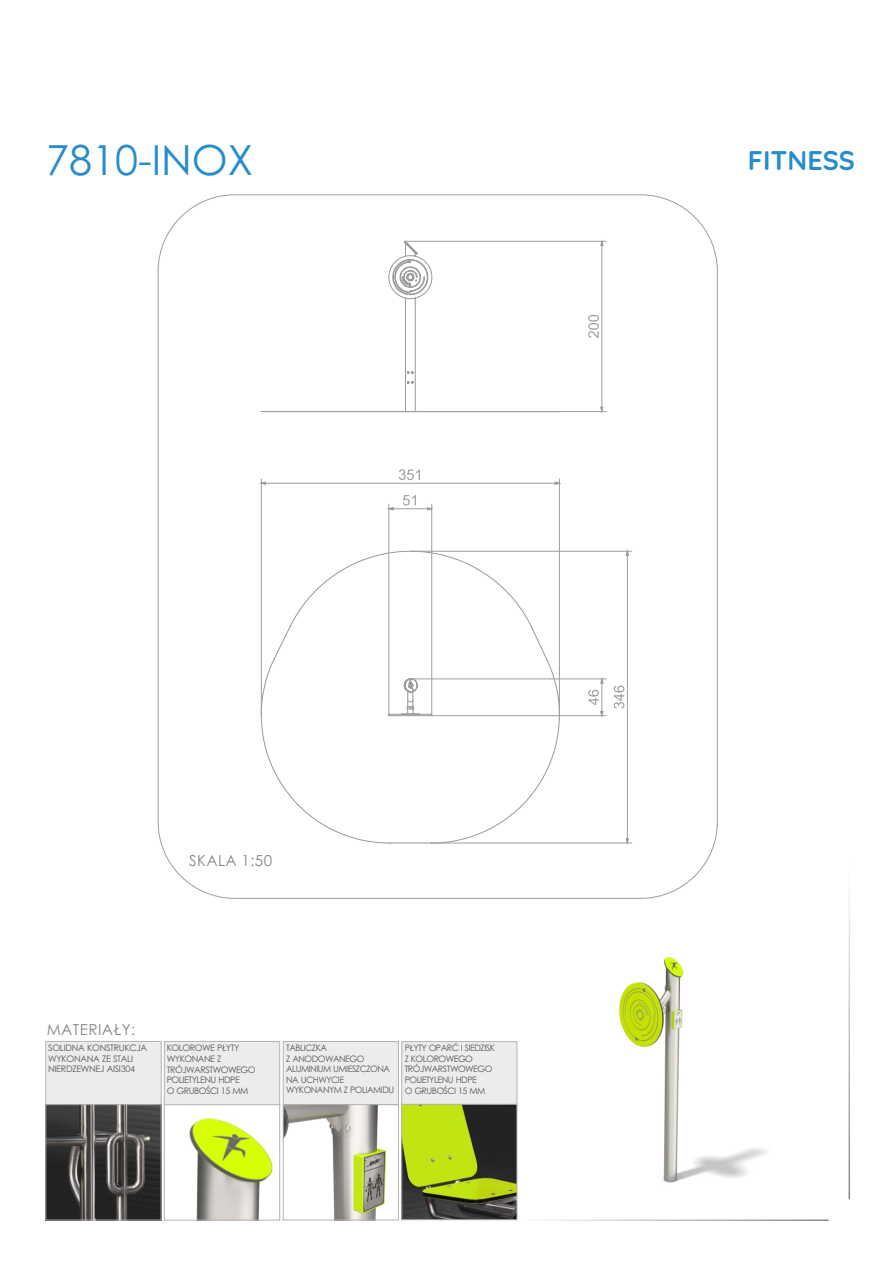
<style>
.page{position:relative;width:893px;height:1263px;background:#fff}
.page>*{position:absolute;margin:0;border:0;box-sizing:border-box;transform-origin:0 0}
.t1{font:41.4px "Century Gothic";color:#278ccc}
.t2{font:700 27px "Quicksand";color:#278ccc}
.t3{font:15.15px "Century Gothic";letter-spacing:.03em;color:#898989}
.t4{font:9px/10.6px "Century Gothic";letter-spacing:-.055em;color:#5b5b5b}
.t5{font:9px/10.6px "Century Gothic";letter-spacing:-.035em;color:#5b5b5b}
.t6{font:8.85px/10.6px "Century Gothic";letter-spacing:-.06em;color:#5b5b5b}
</style>
<div class="page">
<hr style="left:517px;top:1219px;width:312px;height:2px;background:#898989">
<hr style="left:848px;top:862px;width:2px;height:337px;background:#898989">
<div style="left:164px;top:1041px;width:116px;height:64px;background:#ebecec;border:1px solid #b2b3b3"></div>
<div style="left:45px;top:1041px;width:117px;height:64px;background:#ebecec;border:1px solid #b2b3b3"></div>
<div style="left:283px;top:1041px;width:116px;height:64px;background:#ebecec;border:1px solid #b2b3b3"></div>
<div style="left:401px;top:1041px;width:116px;height:64px;background:#ebecec;border:1px solid #b2b3b3"></div>
<img style="left:403px;top:1106px;width:112px;height:112px">
<div style="left:401px;top:1104px;width:116px;height:116px;border:1px solid #b2b3b3"></div>
<hr style="left:261px;top:479px;width:1px;height:236px;background:#9d9e9e">
<hr style="left:559px;top:479px;width:1px;height:236px;background:#9d9e9e">
<hr style="left:431px;top:504px;width:1px;height:210px;background:#9d9e9e">
<hr style="left:388px;top:504px;width:1px;height:210px;background:#9d9e9e">
<hr style="left:431px;top:411px;width:175px;height:1px;background:#9d9e9e">
<hr style="left:405px;top:241px;width:201px;height:1px;background:#9d9e9e">
<hr style="left:431px;top:843px;width:201px;height:1px;background:#9d9e9e">
<hr style="left:411px;top:551px;width:221px;height:1px;background:#9d9e9e">
<hr style="left:411px;top:678px;width:195px;height:1px;background:#9d9e9e">
<hr style="left:432px;top:715px;width:174px;height:1px;background:#9d9e9e">
<svg style="left:260px;top:469px;width:300px;height:16px"></svg>
<svg style="left:388px;top:495px;width:45px;height:16px"></svg>
<svg style="left:588px;top:240px;width:41px;height:604px"></svg>
<svg style="left:260px;top:240px;width:301px;height:173px"></svg>
<svg style="left:260px;top:550px;width:300px;height:294px"></svg>
<img style="left:47px;top:1106px;width:113px;height:112px">
<div style="left:45px;top:1104px;width:117px;height:116px;border:1px solid #b2b3b3"></div>
<img style="left:189px;top:1118px;width:85px;height:100px">
<div style="left:164px;top:1104px;width:116px;height:116px;border:1px solid #b2b3b3"></div>
<img style="left:285px;top:1106px;width:102px;height:112px">
<div style="left:283px;top:1104px;width:116px;height:116px;border:1px solid #b2b3b3"></div>
<img style="left:618px;top:956px;width:149px;height:227px">
<h1 class="t1" style="left:46px;top:144px;width:208px">7810-INOX</h1>
<h2 class="t2" style="left:748px;top:143px;width:109px">FITNESS</h2>
<h3 class="t3" style="left:189px;top:855px;width:85px">SKALA 1:50</h3>
<h3 class="t3" style="left:47px;top:1024px;width:90px">MATERIAŁY:</h3>
<p class="t5" style="left:48px;top:1043px;width:101px">SOLIDNA KONSTRUKCJA<br>WYKONANA ZE STALI<br>NIERDZEWNEJ AISI304</p>
<p class="t4" style="left:167px;top:1043px;width:90px">KOLOROWE PŁYTY<br>WYKONANE Z<br>TRÓJWARSTWOWEGO<br>POLIETYLENU HDPE<br>O GRUBOŚCI 15 MM</p>
<p class="t6" style="left:286px;top:1043px;width:110px">TABLICZKA<br>Z ANODOWANEGO<br>ALUMINIUM UMIESZCZONA<br>NA UCHWYCIE<br>WYKONANYM Z POLIAMIDU</p>
<p class="t6" style="left:405px;top:1043px;width:92px">PŁYTY OPARĆ I SIEDZISK<br>Z KOLOROWEGO<br>TRÓJWARSTWOWEGO<br>POLIETYLENU HDPE<br>O GRUBOŚCI 15 MM</p>
</div>
